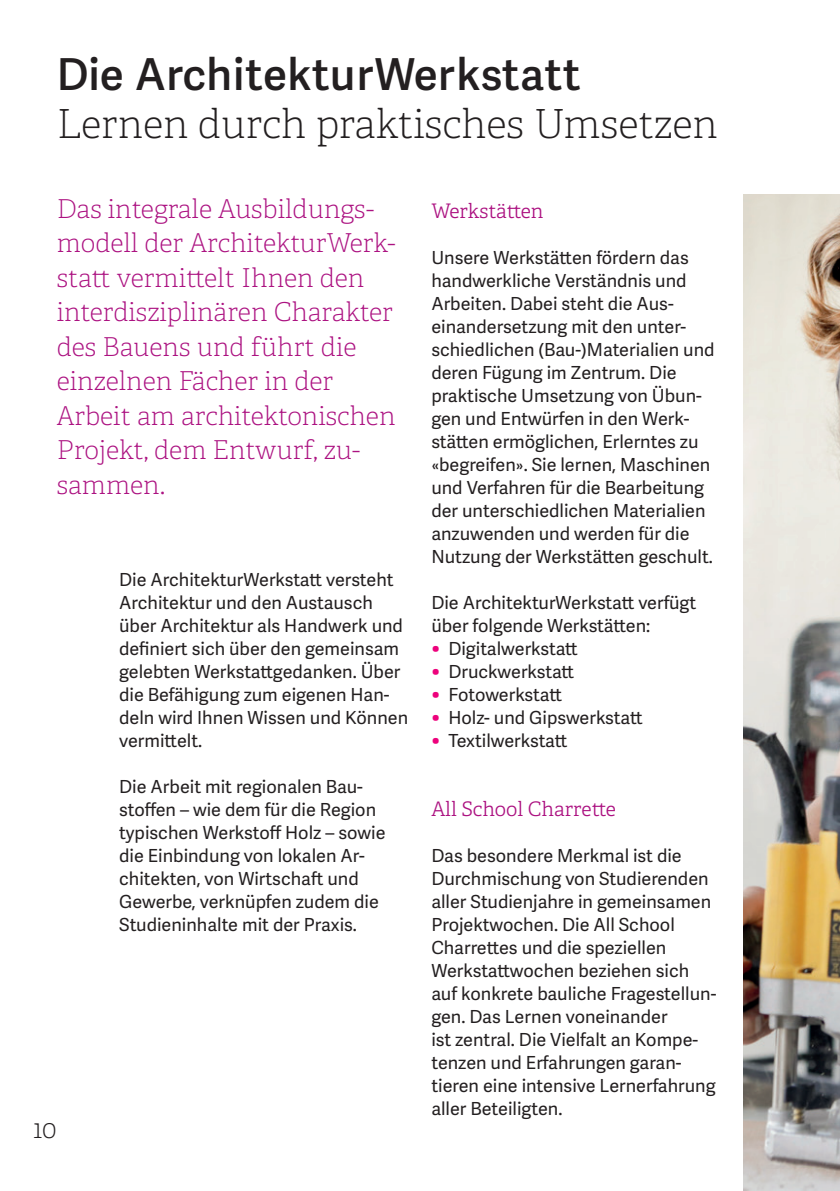
<style>
.page{position:relative;width:840px;height:1191px;background:#fff}
.page>*{position:absolute;margin:0;border:0;box-sizing:border-box;transform-origin:0 0}
.t1{font:600 44px "Adelle Sans";letter-spacing:.01em;color:#231f20}
.t2{font:100 40px "Adelle";color:#231f20}
.t3{font:100 26px/34.6px "Adelle";color:#ac1281}
.t4{font:100 26px "Adelle";color:#231f20}
.t5{font:300 20px "Adelle";color:#ac1281}
.t6{font:18px/23px "Adelle Sans";color:#231f20}
.s1{font-size:22px;color:#ed027c}
</style>
<div class="page">
<img style="left:743px;top:195px;width:96px;height:996px">
<h1 class="t1" style="left:57px;top:49px;width:524px">Die ArchitekturWerkstatt</h1>
<h2 class="t2" style="left:57px;top:100px;width:662px">Lernen durch praktisches Umsetzen</h2>
<h3 class="t3" style="left:57px;top:192px;width:340px">Das integrale Ausbildungs&shy;modell der ArchitekturWerk&shy;statt vermittelt Ihnen den interdisziplinären Charakter des Bauens und führt die einzelnen Fächer in der<br>Arbeit am architektonischen<br>Projekt, dem Entwurf, zu&shy;sammen.</h3>
<p class="t6" style="left:119px;top:568px;width:290px">Die ArchitekturWerkstatt versteht<br>Architektur und den Austausch über Architektur als Handwerk und definiert sich über den gemeinsam gelebten Werkstattgedanken. Über die Befähigung zum eigenen Han&shy;deln wird Ihnen Wissen und Können vermittelt.</p>
<p class="t6" style="left:119px;top:775px;width:268px">Die Arbeit mit regionalen Bau&shy;stoffen – wie dem für die Region typischen Werkstoff Holz – sowie die Einbindung von lokalen Ar&shy;chitekten, von Wirtschaft und<br>Gewerbe, verknüpfen zudem die<br>Studieninhalte mit der Praxis.</p>
<h3 class="t4" style="left:33px;top:1113px;width:25px">10</h3>
<p class="t5" style="left:431px;top:198px;width:114px">Werkstätten</p>
<p class="t6" style="left:431px;top:246px;width:284px">Unsere Werkstätten fördern das handwerkliche Verständnis und<br>Arbeiten. Dabei steht die Aus&shy;einandersetzung mit den unter&shy;schiedlichen (Bau-)Materialien und deren Fügung im Zentrum. Die praktische Umsetzung von Übun&shy;gen und Entwürfen in den Werk&shy;stätten ermöglichen, Erlerntes zu «begreifen». Sie lernen, Maschinen und Verfahren für die Bearbeitung der unterschiedlichen Materialien anzuwenden und werden für die<br>Nutzung der Werkstätten geschult.</p>
<p class="t6" style="left:431px;top:591px;width:266px">Die ArchitekturWerkstatt verfügt über folgende Werkstätten:</p>
<p class="t6" style="left:431px;top:637px;width:148px"><span class="s1">•</span> Digitalwerkstatt</p>
<p class="t6" style="left:431px;top:660px;width:144px"><span class="s1">•</span> Druckwerkstatt</p>
<p class="t6" style="left:431px;top:683px;width:132px"><span class="s1">•</span> Fotowerkstatt</p>
<p class="t6" style="left:431px;top:706px;width:213px"><span class="s1">•</span> Holz- und Gipswerkstatt</p>
<p class="t6" style="left:431px;top:729px;width:137px"><span class="s1">•</span> Textilwerkstatt</p>
<p class="t5" style="left:431px;top:796px;width:186px">All School Charrette</p>
<p class="t6" style="left:431px;top:844px;width:286px">Das besondere Merkmal ist die<br>Durchmischung von Studierenden aller Studienjahre in gemeinsamen<br>Projektwochen. Die All School<br>Charrettes und die speziellen<br>Werkstattwochen beziehen sich auf konkrete bauliche Fragestellun&shy;gen. Das Lernen voneinander<br>ist zentral. Die Vielfalt an Kompe&shy;tenzen und Erfahrungen garan&shy;tieren eine intensive Lernerfahrung aller Beteiligten.</p>
</div>
